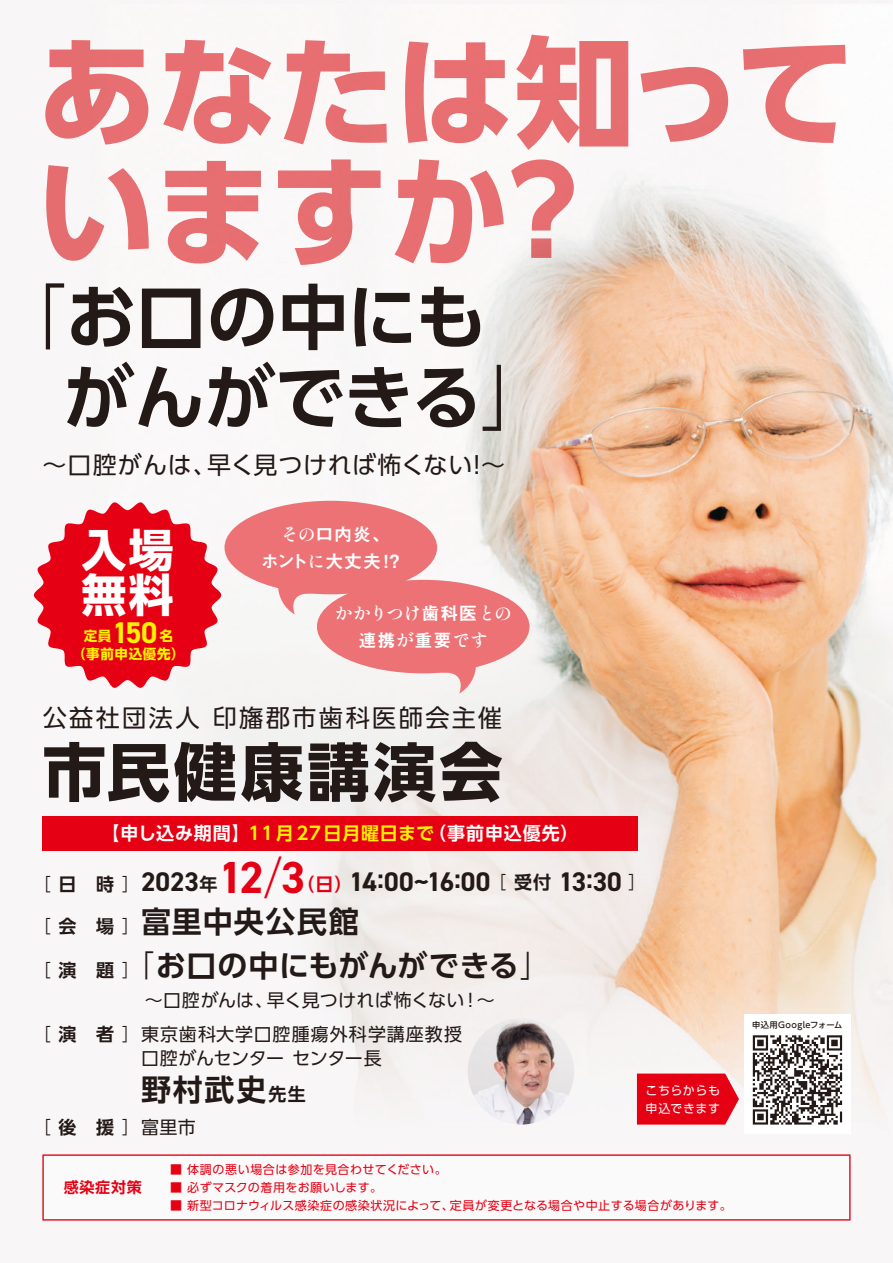
<style>
.page{position:relative;width:893px;height:1263px;background:#fff}
.page>*{position:absolute;margin:0;border:0;box-sizing:border-box;transform-origin:0 0}
.t1{font:700 120px/120px "UD Shin Go Pro";letter-spacing:-.01em;color:#ec7275}
.t2{font:700 70.5px/80.4px "UD Shin Go Pro De";letter-spacing:-.005em;color:#231916}
.t3{font:700 63px "UD Shin Go Pro";letter-spacing:.05em;color:#231916}
.t4{font:700 45px "DIN2014";color:#e60013}
.t5{font:700 45px/45px "UD Shin Go Pro";color:#fff}
.t6{font:700 30px "UD Shin Go Pro De";letter-spacing:.03em;color:#231916}
.t7{font:700 30px "DIN2014";color:#fff100}
.t8{font:700 27px "DIN2014";letter-spacing:-.025em;color:#231916}
.t9{font:700 27px "DIN2014";color:#231916}
.t10{font:24.3px "UD Shin Go Pro";letter-spacing:.095em;color:#231916}
.t11{font:24px "UD Shin Go Pro";letter-spacing:.035em;color:#231916}
.t12{font:18px/33.5px "UD Shin Go Pro";letter-spacing:.035em;color:#231916}
.t13{font:700 18px "UD Shin Go Pro De";letter-spacing:.05em;color:#fff}
.t14{font:18px/27px "Midashi Go Pro MB31";letter-spacing:.05em;color:#fff;text-align:center}
.t15{font:700 18px "UD Shin Go Pro De";color:#231916}
.t16{font:18px "UD Shin Go Pro";letter-spacing:-.015em;color:#231916}
.t17{font:600 18px "Shippori Mincho";letter-spacing:-.065em;color:#fff}
.t18{font:700 15px "UD Shin Go Pro De";letter-spacing:.05em;color:#e60013}
.t19{font:700 13.5px/18px "UD Shin Go Pro";letter-spacing:.05em;color:#fff100}
.t20{font:12px "UD Shin Go Pro";letter-spacing:.035em;color:#e60013}
.t21{font:12px/18px "UD Shin Go Pro";letter-spacing:.04em;color:#fff}
.t22{font:500 8.25px "UD Shin Go Pro";letter-spacing:.04em;color:#231916}
.s1{font-family:"UD Shin Go Pro";font-weight:300}
.s2{font-family:"Shippori Mincho";font-weight:600}
.s3{font-family:"Midashi Go Pro MB31";font-weight:400}
.s4{color:#fff100}
.s5{font-weight:300}
.s6{font-family:"UD Shin Go Pro De";font-size:18px}
.s7{font-family:"UD Shin Go Pro De";font-size:18px;color:#e60013}
.s8{font-family:"UD Shin Go Pro";font-weight:300;font-size:18px}
.s9{font-size:18px}
.s10{font-family:"UD Shin Go Pro De";font-weight:700}
.s11{font-family:"UD Shin Go Pro";font-weight:400}
</style>
<div class="page">
<img style="left:33px;top:0;width:860px;height:1221px">
<img style="left:468px;top:1018px;width:106px;height:106px;border-radius:53px">
<div style="left:744px;top:1014px;width:107px;height:119px;background:#fff"></div>
<svg style="left:43px;top:1154px;width:807px;height:66px"></svg>
<div style="left:43px;top:816px;width:595px;height:34px;background:#e60013"></div>
<svg style="left:34px;top:502px;width:187px;height:186px"></svg>
<div style="left:224px;top:501px;width:213px;height:93px;background:#ec7275;border-radius:50%"></div>
<svg style="left:278px;top:588px;width:35px;height:26px"></svg>
<div style="left:317px;top:580px;width:212px;height:93px;background:#ec7275;border-radius:50%"></div>
<svg style="left:441px;top:667px;width:35px;height:26px"></svg>
<svg style="left:753px;top:1035px;width:89px;height:89px"></svg>
<svg style="left:637px;top:1073px;width:102px;height:51px;background:#e71224"></svg>
<h1 class="t1" style="left:37px;top:29px;width:820px">あなたは知っていますか？</h1>
<h2 class="t2" style="left:64px;top:275px;width:489px;text-indent:-68px"><span class="s1">「</span>お口の中にもがんができる<span class="s1">」</span></h2>
<h3 class="t11" style="left:43px;top:446px;width:464px">～口腔がんは、早く見つければ怖くない！～</h3>
<h3 class="t5" style="left:81px;top:527px;width:94px">入場無料</h3>
<p class="t19" style="left:84px;top:626px;width:29px">定員</p>
<h3 class="t7" style="left:112px;top:612px;width:47px">150</h3>
<p class="t19" style="left:72px;top:626px;width:114px;text-indent:87px">名（事前申込優先）</p>
<h3 class="t14" style="left:261px;top:518px;width:140px"><span class="s2">その</span>口内炎、<br>ホント<span class="s2">に</span>大丈夫!?</h3>
<h3 class="t17" style="left:335px;top:602px;width:179px">かかりつけ<span class="s3">歯科医</span>との</h3>
<h3 class="t14" style="left:358px;top:624px;width:131px">連携<span class="s2">が</span>重要<span class="s2">です</span></h3>
<h3 class="t10" style="left:43px;top:698px;width:461px">公益社団法人 印旛郡市歯科医師会主催</h3>
<h3 class="t3" style="left:43px;top:721px;width:461px">市民健康講演会</h3>
<h3 class="t13" style="left:102px;top:818px;width:478px">【申し込み期間】<span class="s4">11月27日月曜日まで</span>（事前申込優先）</h3>
<h3 class="t15" style="left:33px;top:869px;width:109px"><span class="s1">［</span> 日　時 <span class="s1">］</span></h3>
<h3 class="t4" style="left:218px;top:847px;width:89px">12<span class="s5">/</span>3</h3>
<h3 class="t9" style="left:141px;top:864px;width:78px">2023<span class="s6">年</span></h3>
<h3 class="t8" style="left:297px;top:864px;width:351px"><span class="s7">（日）</span>14:00~16:00<span class="s8">［</span> <span class="s6">受付</span> 13:30 <span class="s8">］</span></h3>
<h3 class="t6" style="left:33px;top:897px;width:328px"><span class="s8">［</span> <span class="s9">会　場</span> <span class="s8">］</span>富里中央公民館</h3>
<h3 class="t6" style="left:33px;top:942px;width:519px"><span class="s8">［</span> <span class="s9">演 題</span> <span class="s8">］</span><span class="s1">「</span>お口の中にもがんができる<span class="s1">」</span></h3>
<h3 class="t12" style="left:33px;top:983px;width:463px;text-indent:112px">～口腔がんは、早く見つければ怖くない！～<span class="s5">［</span> <span class="s10">演　者</span> <span class="s5">］</span>東京歯科大学口腔腫瘍外科学講座教授</h3>
<h3 class="t16" style="left:141px;top:1043px;width:242px">口腔がんセンター センター長</h3>
<h3 class="t6" style="left:141px;top:1065px;width:166px">野村武史<span class="s9">先生</span></h3>
<h3 class="t15" style="left:33px;top:1112px;width:165px"><span class="s1">［</span> 後　援 <span class="s1">］</span><span class="s11">富里市</span></h3>
<p class="t21" style="left:646px;top:1081px;width:76px">こちらからも申込できます</p>
<p class="t18" style="left:64px;top:1175px;width:80px">感染症対策</p>
<p class="t20" style="left:170px;top:1159px;width:278px">■ 体調の悪い場合は参加を見合わせてください。</p>
<p class="t20" style="left:170px;top:1177px;width:213px">■ 必ずマスクの着用をお願いします。</p>
<p class="t20" style="left:170px;top:1195px;width:563px">■ 新型コロナウィルス感染症の感染状況によって、定員が変更となる場合や中止する場合があります。</p>
<p class="t22" style="left:752px;top:1018px;width:92px">申込用Googleフォーム</p>
</div>
